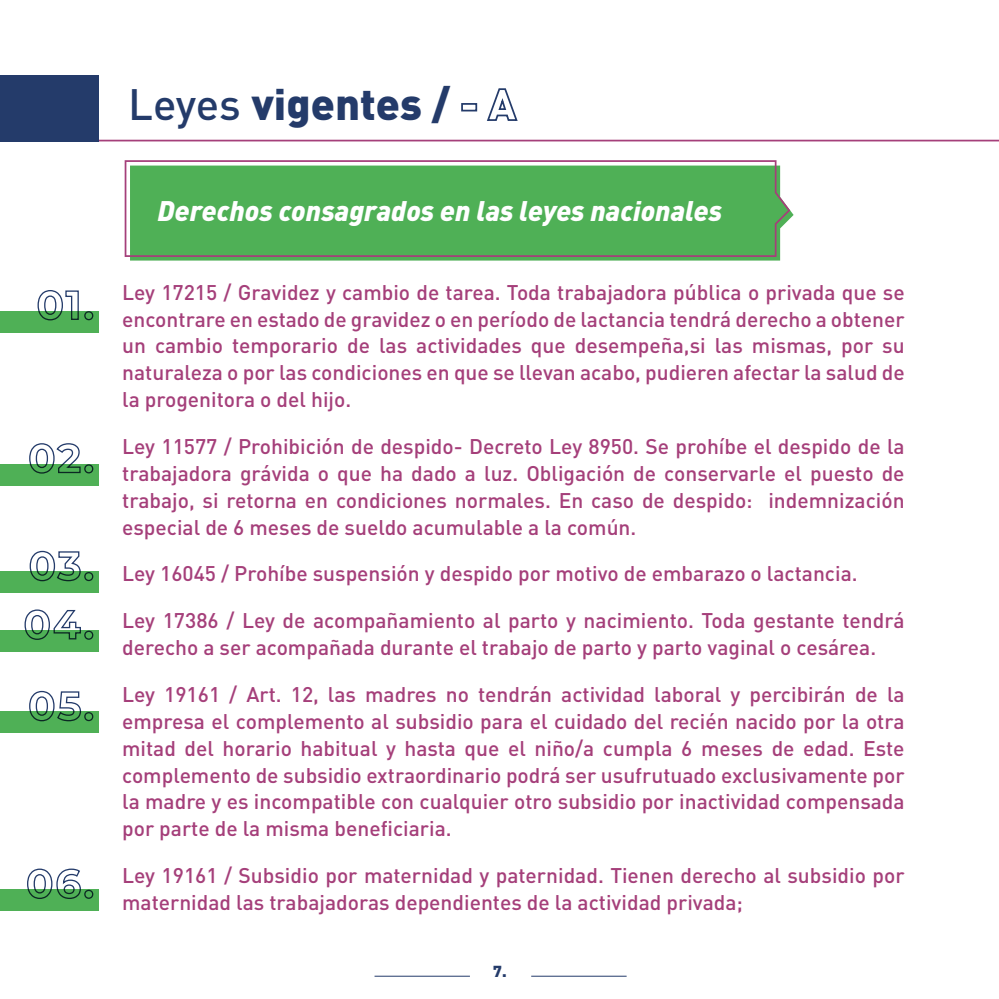
<style>
.page{position:relative;width:999px;height:999px;background:#fff}
.page>*{position:absolute;margin:0;border:0;box-sizing:border-box;transform-origin:0 0}
.t1{font:900 43.4px "DIN Pro";color:#243b6a}
.t2{font:italic 900 28px "DIN Pro";color:#fff}
.t3{font:500 21px/26.9px "DIN Pro";color:#a53f7a;text-align:justify}
.t4{font:900 15.75px "DIN Pro";color:#243b6a}
.s1{font-weight:500}
</style>
<div class="page">
<svg style="left:130px;top:210px;width:663px;height:50px;background:#5cb663"></svg>
<svg style="left:125px;top:160px;width:665px;height:97px;background:#5caf60"></svg>
<div style="left:461px;top:103px;width:16px;height:8px;border:2px solid #243b6a"></div>
<svg style="left:487px;top:88px;width:31px;height:33px"></svg>
<hr style="left:73px;top:140px;width:926px;height:1px;background:#a53f7a">
<div style="left:0;top:75px;width:99px;height:67px;background:#243b6a"></div>
<svg style="left:37px;top:290px;width:42px;height:21px"></svg>
<div style="left:0;top:311px;width:99px;height:21px;background:#4fb056"></div>
<svg style="left:29px;top:443px;width:51px;height:21px"></svg>
<div style="left:0;top:464px;width:99px;height:21px;background:#4fb056"></div>
<svg style="left:29px;top:550px;width:65px;height:22px"></svg>
<div style="left:0;top:572px;width:99px;height:21px;background:#4fb056"></div>
<svg style="left:24px;top:609px;width:57px;height:21px"></svg>
<div style="left:0;top:630px;width:99px;height:22px;background:#4fb056"></div>
<svg style="left:28px;top:690px;width:66px;height:22px"></svg>
<div style="left:0;top:712px;width:99px;height:21px;background:#4fb056"></div>
<svg style="left:27px;top:868px;width:54px;height:21px"></svg>
<div style="left:0;top:889px;width:99px;height:22px;background:#4fb056"></div>
<hr style="left:374px;top:975px;width:96px;height:1px;background:#243b6a">
<hr style="left:531px;top:975px;width:95px;height:1px;background:#243b6a">
<h1 class="t1" style="left:128px;top:67px;width:324px"><span class="s1">Leyes</span> vigentes /</h1>
<h2 class="t2" style="left:157px;top:188px;width:566px">Derechos consagrados en las leyes nacionales</h2>
<p class="t3" style="left:122px;top:276px;width:784px">Ley 17215 / Gravidez y cambio de tarea. Toda trabajadora pública o privada que se encontrare en estado de gravidez o en período de lactancia tendrá derecho a obtener un cambio temporario de las actividades que desempeña,si las mismas, por su naturaleza o por las condiciones en que se llevan acabo, pudieren afectar la salud de la progenitora o del hijo.</p>
<p class="t3" style="left:122px;top:430px;width:784px">Ley 11577 / Prohibición de despido- Decreto Ley 8950. Se prohíbe el despido de la trabajadora grávida o que ha dado a luz. Obligación de conservarle el puesto de trabajo, si retorna en condiciones normales. En caso de despido: indemnización especial de 6 meses de sueldo acumulable a la común.</p>
<p class="t3" style="left:122px;top:558px;width:737px">Ley 16045 / Prohíbe suspensión y despido por motivo de embarazo o lactancia.</p>
<p class="t3" style="left:122px;top:605px;width:784px">Ley 17386 / Ley de acompañamiento al parto y nacimiento. Toda gestante tendrá derecho a ser acompañada durante el trabajo de parto y parto vaginal o cesárea.</p>
<p class="t3" style="left:122px;top:678px;width:784px">Ley 19161 / Art. 12, las madres no tendrán actividad laboral y percibirán de la empresa el complemento al subsidio para el cuidado del recién nacido por la otra mitad del horario habitual y hasta que el niño/a cumpla 6 meses de edad. Este complemento de subsidio extraordinario podrá ser usufrutuado exclusivamente por la madre y es incompatible con cualquier otro subsidio por inactividad compensada por parte de la misma beneficiaria.</p>
<p class="t3" style="left:122px;top:859px;width:784px">Ley 19161 / Subsidio por maternidad y paternidad. Tienen derecho al subsidio por maternidad las trabajadoras dependientes de la actividad privada;</p>
<p class="t4" style="left:493px;top:958px;width:15px">7.</p>
</div>
